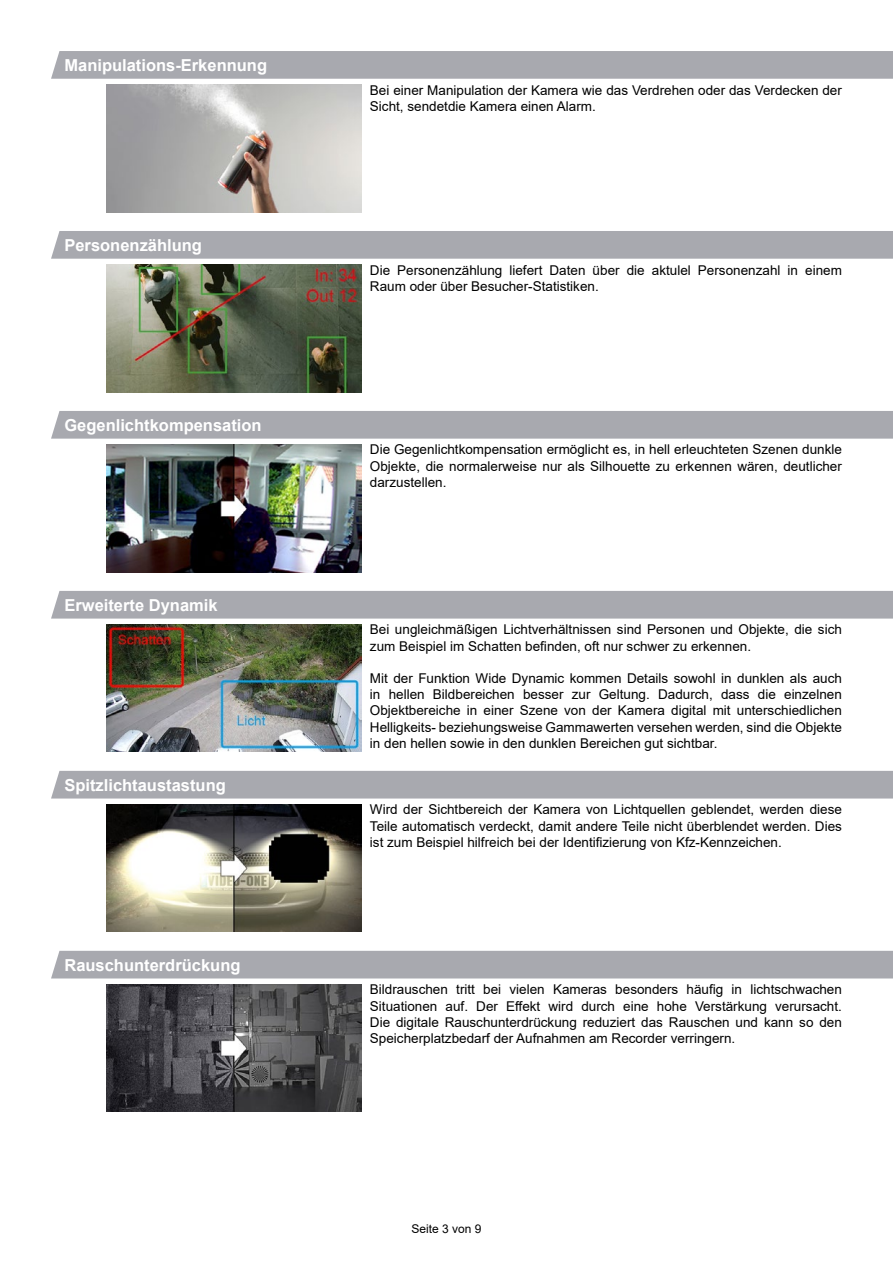
<style>
.page{position:relative;width:893px;height:1263px;background:#fff}
.page>*{position:absolute;margin:0;border:0;box-sizing:border-box;transform-origin:0 0}
.t1{font:700 16.5px "Arial";color:#fff}
.t2{font:13.5px/16.2px "Arial";color:#000;text-align:justify}
.t3{font:12px "Arial";color:#000}
</style>
<div class="page">
<div style="left:51px;top:51px;width:842px;height:28px;background:#a8a9af"></div>
<img style="left:106px;top:85px;width:255px;height:127px">
<div style="left:51px;top:231px;width:842px;height:28px;background:#a8a9af"></div>
<img style="left:106px;top:265px;width:255px;height:127px">
<div style="left:51px;top:411px;width:842px;height:28px;background:#a8a9af"></div>
<img style="left:106px;top:445px;width:255px;height:127px">
<div style="left:51px;top:591px;width:842px;height:28px;background:#a8a9af"></div>
<img style="left:106px;top:625px;width:255px;height:127px">
<div style="left:51px;top:771px;width:842px;height:27px;background:#a8a9af"></div>
<img style="left:106px;top:804px;width:255px;height:128px">
<div style="left:51px;top:951px;width:842px;height:27px;background:#a8a9af"></div>
<img style="left:106px;top:984px;width:255px;height:128px">
<p class="t1" style="left:64px;top:54px;width:204px">Manipulations-Erkennung</p>
<p class="t1" style="left:64px;top:234px;width:139px">Personenzählung</p>
<p class="t1" style="left:64px;top:414px;width:199px">Gegenlichtkompensation</p>
<p class="t1" style="left:64px;top:594px;width:155px">Erweiterte Dynamik</p>
<p class="t1" style="left:64px;top:774px;width:163px">Spitzlichtaustastung</p>
<p class="t1" style="left:64px;top:954px;width:178px">Rauschunterdrückung</p>
<p class="t2" style="left:370px;top:82px;width:473px">Bei einer Manipulation der Kamera wie das Verdrehen oder das Verdecken der<br>Sicht, sendetdie Kamera einen Alarm.</p>
<p class="t2" style="left:370px;top:262px;width:473px">Die Personenzählung liefert Daten über die aktulel Personenzahl in einem<br>Raum oder über Besucher-Statistiken.</p>
<p class="t2" style="left:370px;top:441px;width:473px">Die Gegenlichtkompensation ermöglicht es, in hell erleuchteten Szenen dunkle Objekte, die normalerweise nur als Silhouette zu erkennen wären, deutlicher darzustellen.</p>
<p class="t2" style="left:370px;top:621px;width:473px">Bei ungleichmäßigen Lichtverhältnissen sind Personen und Objekte, die sich zum Beispiel im Schatten befinden, oft nur schwer zu erkennen.</p>
<p class="t2" style="left:370px;top:670px;width:473px">Mit der Funktion Wide Dynamic kommen Details sowohl in dunklen als auch in hellen Bildbereichen besser zur Geltung. Dadurch, dass die einzelnen Objektbereiche in einer Szene von der Kamera digital mit unterschiedlichen Helligkeits- beziehungsweise Gammawerten versehen werden, sind die Objekte in den hellen sowie in den dunklen Bereichen gut sichtbar.</p>
<p class="t2" style="left:370px;top:801px;width:473px">Wird der Sichtbereich der Kamera von Lichtquellen geblendet, werden diese Teile automatisch verdeckt, damit andere Teile nicht überblendet werden. Dies ist zum Beispiel hilfreich bei der Identifizierung von Kfz-Kennzeichen.</p>
<p class="t2" style="left:370px;top:981px;width:473px">Bildrauschen tritt bei vielen Kameras besonders häufig in lichtschwachen Situationen auf. Der Effekt wird durch eine hohe Verstärkung verursacht.<br>Die digitale Rauschunterdrückung reduziert das Rauschen und kann so den Speicherplatzbedarf der Aufnahmen am Recorder verringern.</p>
<p class="t3" style="left:411px;top:1220px;width:72px">Seite 3 von 9</p>
</div>
